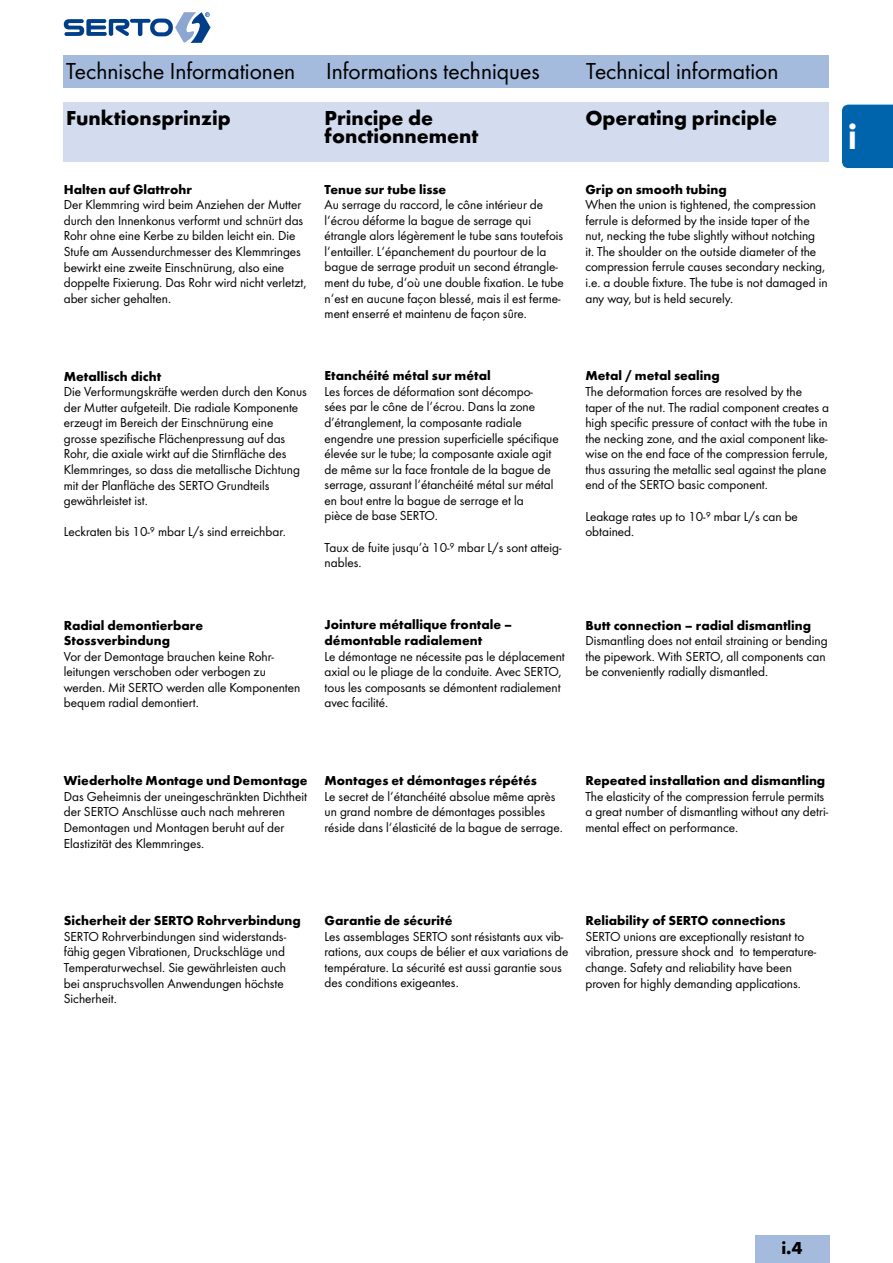
<style>
.page{position:relative;width:893px;height:1263px;background:#fff}
.page>*{position:absolute;margin:0;border:0;box-sizing:border-box;transform-origin:0 0}
.t1{font:700 39px "Futura Con";color:#fff}
.t2{font:24px "Futura Boo";color:#000}
.t3{font:700 21px/18px "Futura";color:#000}
.t4{font:700 18px "Futura";color:#000}
.t5{font:13.5px/15.6px "Futura Boo";color:#000}
.t6{font:700 13.5px/15.6px "Futura";color:#000}
</style>
<div class="page">
<svg style="left:64px;top:12px;width:147px;height:31px"></svg>
<div style="left:64px;top:102px;width:765px;height:60px;background:#d3dcee"></div>
<div style="left:64px;top:55px;width:765px;height:33px;background:#a5bbdd"></div>
<div style="left:755px;top:1235px;width:74px;height:28px;background:#a5bbdd"></div>
<div style="left:842px;top:105px;width:51px;height:63px;background:#0064ad"></div>
<h2 class="t2" style="left:66px;top:57px;width:231px">Technische Informationen</h2>
<h2 class="t2" style="left:326px;top:57px;width:215px">Informations techniques</h2>
<h2 class="t2" style="left:586px;top:57px;width:194px">Technical information</h2>
<h3 class="t3" style="left:66px;top:109px;width:166px">Funktionsprinzip</h3>
<h3 class="t3" style="left:325px;top:109px;width:155px">Principe de fonctionnement</h3>
<h3 class="t3" style="left:585px;top:109px;width:193px">Operating principle</h3>
<p class="t6" style="left:64px;top:181px;width:130px">Halten auf Glattrohr</p>
<p class="t5" style="left:64px;top:197px;width:244px">Der Klemmring wird beim Anziehen der Mutter durch den Innenkonus verformt und schnürt das Rohr ohne eine Kerbe zu bilden leicht ein. Die Stufe am Aussendurchmesser des Klemmringes bewirkt eine zweite Einschnürung, also eine doppelte Fixierung. Das Rohr wird nicht verletzt, aber sicher gehalten.</p>
<p class="t6" style="left:325px;top:181px;width:123px">Tenue sur tube lisse</p>
<p class="t5" style="left:325px;top:197px;width:241px">Au serrage du raccord, le cône intérieur de l‘écrou déforme la bague de serrage qui étrangle alors légèrement le tube sans toutefois l‘entailler. L‘épanchement du pourtour de la bague de serrage produit un second étrangle&shy;ment du tube, d‘où une double fixation. Le tube n‘est en aucune façon blessé, mais il est ferme&shy;ment enserré et maintenu de façon sûre.</p>
<p class="t6" style="left:64px;top:368px;width:99px">Metallisch dicht</p>
<p class="t5" style="left:64px;top:384px;width:245px">Die Verformungskräfte werden durch den Konus der Mutter aufgeteilt. Die radiale Komponente erzeugt im Bereich der Einschnürung eine grosse spezifische Flächenpressung auf das Rohr, die axiale wirkt auf die Stirnfläche des Klemmringes, so dass die metallische Dichtung mit der Planfläche des SERTO Grundteils gewährleistet ist.</p>
<p class="t5" style="left:64px;top:524px;width:223px">Leckraten bis 10-9 mbar L/s sind erreichbar.</p>
<p class="t6" style="left:325px;top:368px;width:168px">Etanchéité métal sur métal</p>
<p class="t5" style="left:325px;top:383px;width:236px">Les forces de déformation sont décompo-<br>sées par le cône de l‘écrou. Dans la zone d’étranglement, la composante radiale engendre une pression superficielle spécifique élevée sur le tube; la composante axiale agit de même sur la face frontale de la bague de serrage, assurant l‘étanchéité métal sur métal en bout entre la bague de serrage et la<br>pièce de base SERTO.</p>
<p class="t5" style="left:325px;top:539px;width:239px">Taux de fuite jusqu’à 10-9 mbar L/s sont atteig&shy;nables.</p>
<p class="t6" style="left:585px;top:181px;width:143px">Grip on smooth tubing</p>
<p class="t5" style="left:585px;top:197px;width:244px">When the union is tightened, the compression ferrule is deformed by the inside taper of the nut, necking the tube slightly without notching<br>it. The shoulder on the outside diameter of the compression ferrule causes secondary necking, i.e. a double fixture. The tube is not damaged in any way, but is held securely.</p>
<p class="t6" style="left:585px;top:368px;width:136px">Metal / metal sealing</p>
<p class="t5" style="left:585px;top:384px;width:245px">The deformation forces are resolved by the taper of the nut. The radial component creates a high specific pressure of contact with the tube in the necking zone, and the axial component like&shy;wise on the end face of the compression ferrule, thus assuring the metallic seal against the plane end of the SERTO basic component.</p>
<p class="t5" style="left:585px;top:508px;width:214px">Leakage rates up to 10-9 mbar L/s can be obtained.</p>
<p class="t6" style="left:64px;top:617px;width:141px">Radial demontierbare<br>Stossverbindung</p>
<p class="t5" style="left:64px;top:648px;width:238px">Vor der Demontage brauchen keine Rohr&shy;leitungen verschoben oder verbogen zu werden. Mit SERTO werden alle Komponenten bequem radial demontiert.</p>
<p class="t6" style="left:325px;top:617px;width:189px">Jointure métallique frontale – démontable radialement</p>
<p class="t5" style="left:325px;top:648px;width:242px">Le démontage ne nécessite pas le déplacement axial ou le pliage de la conduite. Avec SERTO, tous les composants se démontent radialement avec facilité.</p>
<p class="t6" style="left:585px;top:617px;width:227px">Butt connection – radial dismantling</p>
<p class="t5" style="left:585px;top:633px;width:244px">Dismantling does not entail straining or bending the pipework. With SERTO, all components can be conveniently radially dismantled.</p>
<h1 class="t1" style="left:848px;top:113px;width:10px">i</h1>
<p class="t6" style="left:64px;top:773px;width:245px">Wiederholte Montage und Demontage</p>
<p class="t5" style="left:64px;top:788px;width:245px">Das Geheimnis der uneingeschränkten Dichtheit der SERTO Anschlüsse auch nach mehreren Demontagen und Montagen beruht auf der Elastizität des Klemmringes.</p>
<p class="t6" style="left:325px;top:772px;width:214px">Montages et démontages répétés</p>
<p class="t5" style="left:325px;top:788px;width:240px">Le secret de l‘étanchéité absolue même après un grand nombre de démontages possibles réside dans l‘élasticité de la bague de serrage.</p>
<p class="t6" style="left:585px;top:773px;width:241px">Repeated installation and dismantling</p>
<p class="t5" style="left:585px;top:788px;width:244px">The elasticity of the compression ferrule permits a great number of dismantling without any detri&shy;mental effect on performance.</p>
<p class="t6" style="left:64px;top:913px;width:239px">Sicherheit der SERTO Rohrverbindung</p>
<p class="t5" style="left:64px;top:928px;width:224px">SERTO Rohrverbindungen sind widerstands&shy;fähig gegen Vibrationen, Druckschläge und Temperaturwechsel. Sie gewährleisten auch bei anspruchsvollen Anwendungen höchste Sicherheit.</p>
<p class="t6" style="left:325px;top:913px;width:129px">Garantie de sécurité</p>
<p class="t5" style="left:325px;top:928px;width:245px">Les assemblages SERTO sont résistants aux vib&shy;rations, aux coups de bélier et aux variations de température. La sécurité est aussi garantie sous des conditions exigeantes.</p>
<p class="t6" style="left:585px;top:913px;width:202px">Reliability of SERTO connections</p>
<p class="t5" style="left:585px;top:928px;width:232px">SERTO unions are exceptionally resistant to vibration, pressure shock and to temperature&shy;change. Safety and reliability have been proven for highly demanding applications.</p>
<h3 class="t4" style="left:781px;top:1237px;width:23px">i.4</h3>
</div>
